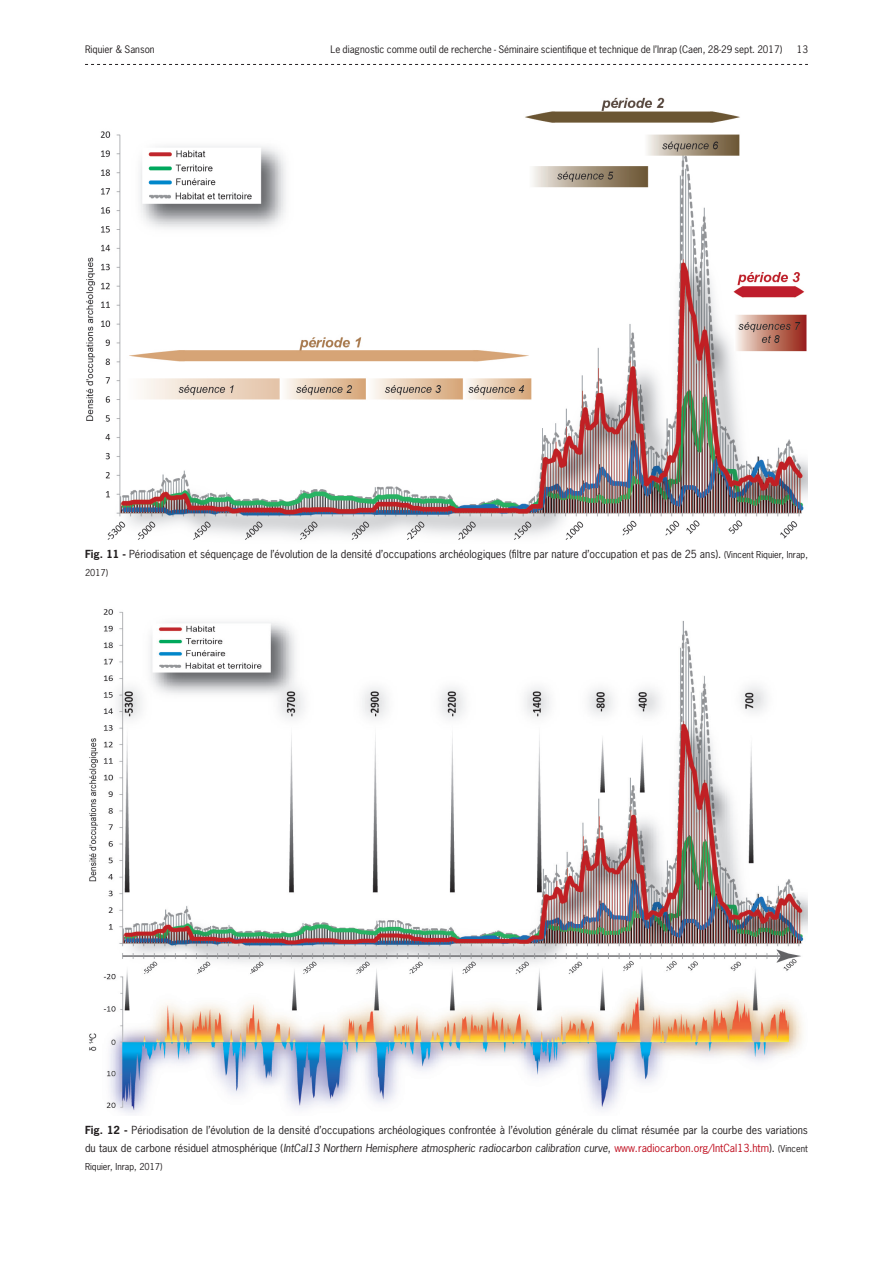
<style>
.page{position:relative;width:893px;height:1263px;background:#fff}
.page>*{position:absolute;margin:0;border:0;box-sizing:border-box;transform-origin:0 0}
.Légende{font:10.5px/18px "News Gothic Std";color:#231f20}
.t1{font:9.75px "News Gothic Std";color:#231f20}
.Légende-2{font:9px "News Gothic Std";color:#231f20}
.s1{font-weight:700}
.s2{font-size:9px}
.s3{font-style:italic}
.s4{color:#bf0c1d}
</style>
<div class="page">
<svg style="left:85px;top:64px;width:723px;height:1px"></svg>
<img style="left:86px;top:97px;width:722px;height:443px">
<img style="left:89px;top:609px;width:719px;height:504px">
<p class="t1" style="left:85px;top:43px;width:71px">Riquier &amp; Sanson</p>
<p class="t1" style="left:330px;top:43px;width:453px">Le diagnostic comme outil de recherche - Séminaire scientifique et technique de l’Inrap (Caen, 28-29 sept. 2017)</p>
<p class="t1" style="left:797px;top:43px;width:13px">13</p>
<p class="Légende" style="left:85px;top:545px;width:724px"><span class="s1">Fig. 11 -</span> Périodisation et séquençage de l’évolution de la densité d’occupations archéologiques (filtre par nature d’occupation et pas de 25 ans). <span class="s2">(Vincent Riquier, Inrap,</span></p>
<p class="Légende-2" style="left:85px;top:567px;width:25px">2017)</p>
<p class="Légende" style="left:85px;top:1121px;width:724px"><span class="s1">Fig. 12 -</span> Périodisation de l’évolution de la densité d’occupations archéologiques confrontée à l’évolution générale du climat résumée par la courbe des variations du taux de carbone résiduel atmosphérique (<span class="s3">IntCal13 Northern Hemisphere atmospheric radiocarbon calibration curve</span>, <span class="s4">www.radiocarbon.org/IntCal13.htm</span>). <span class="s2">(Vincent</span></p>
<p class="Légende-2" style="left:85px;top:1161px;width:79px">Riquier, Inrap, 2017)</p>
</div>
